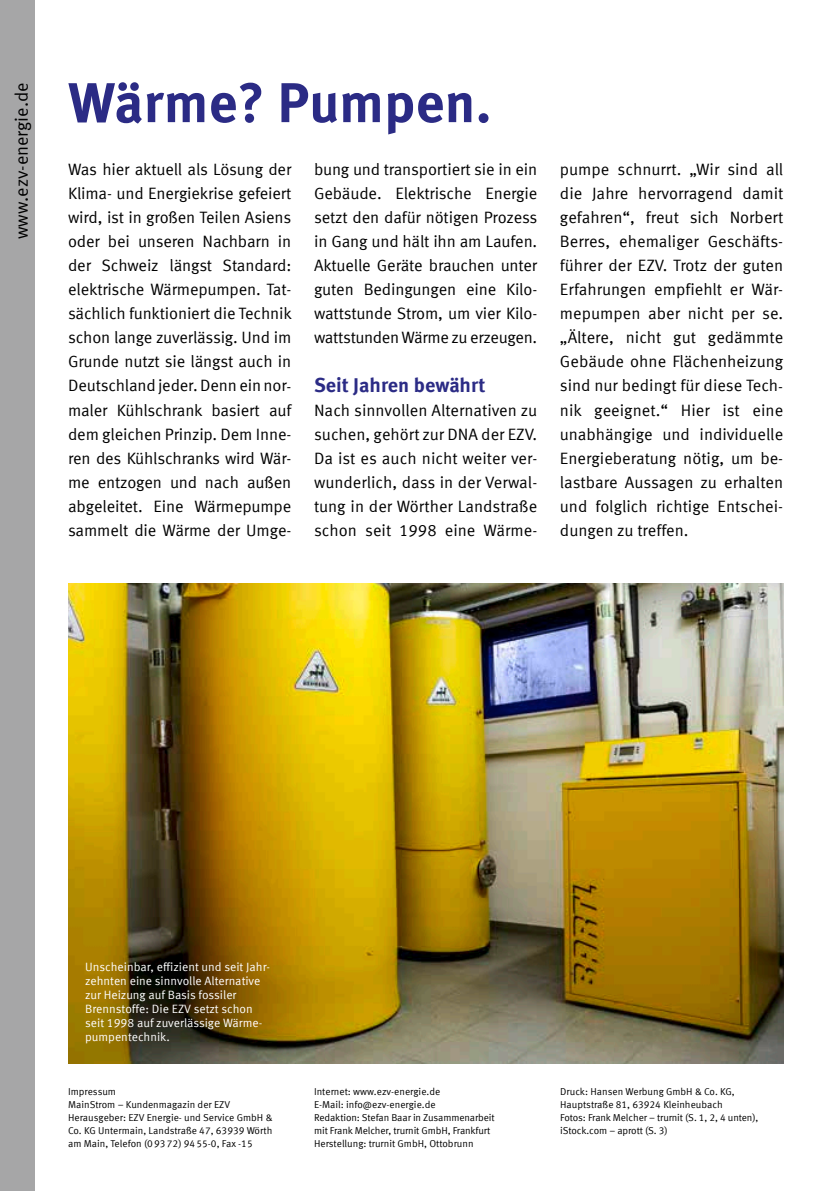
<style>
.page{position:relative;width:840px;height:1191px;background:#fff}
.page>*{position:absolute;margin:0;border:0;box-sizing:border-box;transform-origin:0 0}
.t1{font:700 56px "Meta Offc";color:#2b2b85}
.t2{font:700 20px "Meta Offc";color:#2b2b85}
.t3{font:18px "Meta Offc Norm";color:#000}
.t4{font:16.4px/24px "Meta Offc Norm";letter-spacing:-.01em;color:#000;text-align:justify}
.t5{font:12px/14px "Meta Offc Norm";color:#fff}
.t6{font:10px/13px "Meta Offc Norm";letter-spacing:-.005em;color:#000}
</style>
<div class="page">
<div style="left:0;top:0;width:34px;height:1191px;background:#a6a6a7"></div>
<img style="left:68px;top:583px;width:714px;height:480px">
<p class="t3" style="left:11px;top:239px;width:158px;rotate:-90deg">www.ezv-energie.de</p>
<h1 class="t1" style="left:68px;top:69px;width:425px">Wärme? Pumpen.</h1>
<p class="t4" style="left:68px;top:158px;width:225px">Was hier aktuell als Lösung der Klima- und Energiekrise gefeiert wird, ist in großen Teilen Asiens oder bei unseren Nachbarn in der Schweiz längst Standard: elektrische Wärmepumpen. Tat&shy;sächlich funktioniert die Technik schon lange zuverlässig. Und im Grunde nutzt sie längst auch in Deutschland jeder. Denn ein nor&shy;maler Kühlschrank basiert auf dem gleichen Prinzip. Dem Inne&shy;ren des Kühlschranks wird Wär&shy;me entzogen und nach außen abgeleitet. Eine Wärmepumpe sammelt die Wärme der Umge-</p>
<p class="t4" style="left:314px;top:158px;width:225px">bung und transportiert sie in ein Gebäude. Elektrische Energie setzt den dafür nötigen Prozess in Gang und hält ihn am Laufen.<br>Aktuelle Geräte brauchen unter guten Bedingungen eine Kilo&shy;wattstunde Strom, um vier Kilo&shy;wattstunden Wärme zu erzeugen.</p>
<p class="t2" style="left:314px;top:373px;width:173px">Seit Jahren bewährt</p>
<p class="t4" style="left:314px;top:398px;width:225px">Nach sinnvollen Alternativen zu suchen, gehört zur DNA der EZV.<br>Da ist es auch nicht weiter ver&shy;wunderlich, dass in der Verwal&shy;tung in der Wörther Landstraße schon seit 1998 eine Wärme-</p>
<p class="t4" style="left:559px;top:158px;width:225px">pumpe schnurrt. „Wir sind all die Jahre hervorragend damit gefahren“, freut sich Norbert Berres, ehemaliger Geschäfts&shy;führer der EZV. Trotz der guten Erfahrungen empfiehlt er Wär&shy;mepumpen aber nicht per se. „Ältere, nicht gut gedämmte Gebäude ohne Flächenheizung sind nur bedingt für diese Tech&shy;nik geeignet.“ Hier ist eine unabhängige und individuelle Energieberatung nötig, um be&shy;lastbare Aussagen zu erhalten und folglich richtige Entschei&shy;dungen zu treffen.</p>
<p class="t5" style="left:85px;top:960px;width:186px">Unscheinbar, effizient und seit Jahr&shy;zehnten eine sinnvolle Alternative zur Heizung auf Basis fossiler<br>Brennstoffe: Die EZV setzt schon seit 1998 auf zuverlässige Wärme&shy;pumpentechnik.</p>
<p class="t6" style="left:68px;top:1085px;width:206px">Impressum<br>MainStrom – Kundenmagazin der EZV Herausgeber: EZV Energie- und Service GmbH &amp; Co. KG Untermain, Landstraße 47, 63939 Wörth am Main, Telefon (09372) 9455-0, Fax -15</p>
<p class="t6" style="left:314px;top:1085px;width:182px">Internet: www.ezv-energie.de<br>E-Mail: info@ezv-energie.de<br>Redaktion: Stefan Baar in Zusammenarbeit mit Frank Melcher, trurnit GmbH, Frankfurt Herstellung: trurnit GmbH, Ottobrunn</p>
<p class="t6" style="left:560px;top:1085px;width:200px">Druck: Hansen Werbung GmbH &amp; Co. KG, Hauptstraße 81, 63924 Kleinheubach<br>Fotos: Frank Melcher – trurnit (S. 1, 2, 4 unten), iStock.com – aprott (S. 3)</p>
</div>
